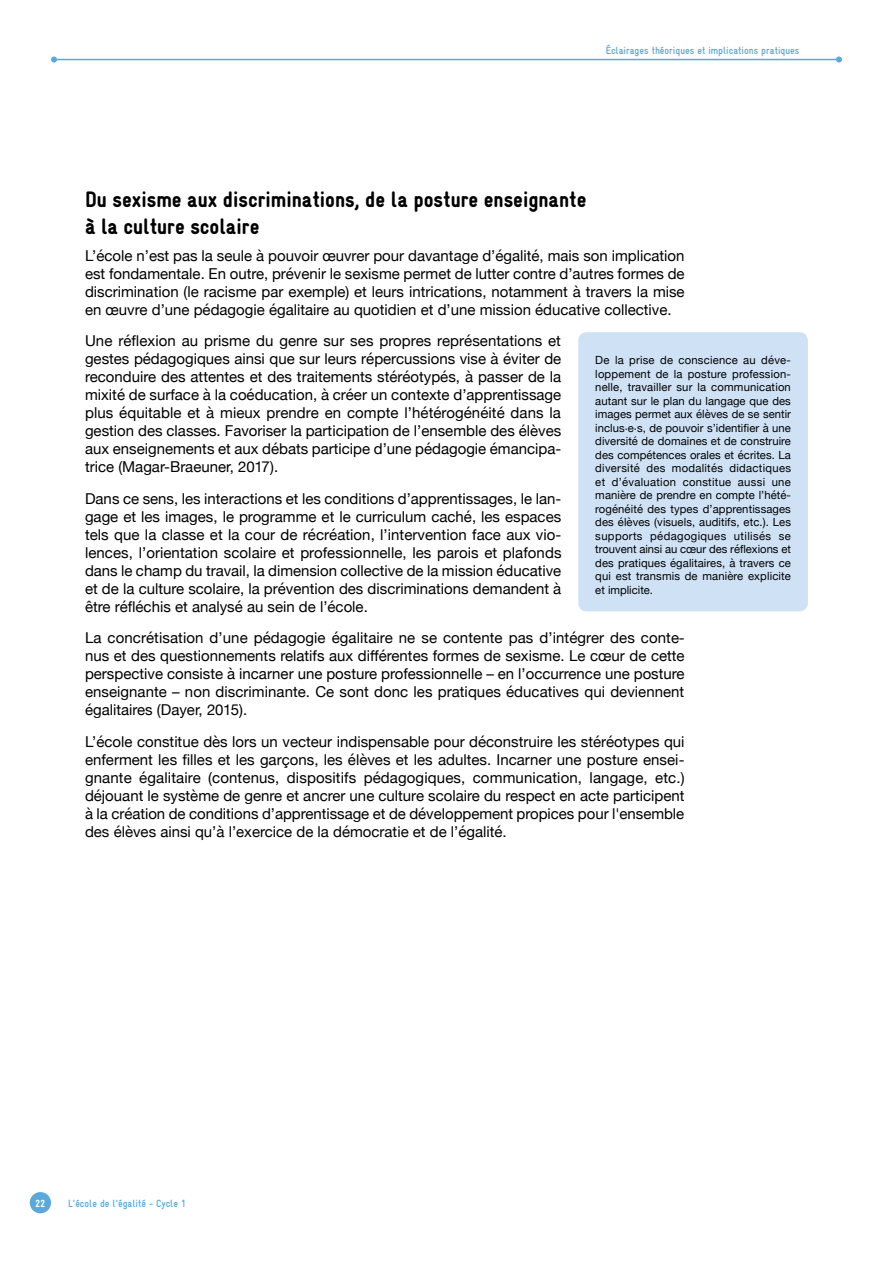
<style>
.page{position:relative;width:893px;height:1263px;background:#fff}
.page>*{position:absolute;margin:0;border:0;box-sizing:border-box;transform-origin:0 0}
.t1{font:900 condensed 22.5px/27px "Gravur";color:#000}
.t2{font:15px/18px "Helvetica Neue";color:#000;text-align:justify}
.t3{font:11.25px/13.5px "Helvetica Neue";letter-spacing:.01em;color:#000;text-align:justify}
.t4{font:700 condensed 10.5px "Gravur";color:#5ba9dc}
.t5{font:900 condensed 10.5px "Gravur";color:#fff}
.s1{font-style:italic}
</style>
<div class="page">
<hr style="left:54px;top:59px;width:785px;height:1px;background:#5ba9dc">
<svg style="left:51px;top:57px;width:6px;height:6px"></svg>
<svg style="left:836px;top:57px;width:6px;height:6px"></svg>
<div style="left:30px;top:1192px;width:21px;height:21px;background:#5ba9dc;border-radius:50%"></div>
<div style="left:578px;top:332px;width:230px;height:279px;background:#cfe2f5;border-radius:9px"></div>
<p class="t4" style="left:606px;top:45px;width:195px">Éclairages théoriques et implications pratiques</p>
<h1 class="t1" style="left:85px;top:185px;width:503px">Du sexisme aux discriminations, de la posture enseignante à la culture scolaire</h1>
<p class="t2" style="left:85px;top:247px;width:601px">L’école n’est pas la seule à pouvoir œuvrer pour davantage d’égalité, mais son implication est fondamentale. En outre, prévenir le sexisme permet de lutter contre d’autres formes de discrimination (le racisme par exemple) et leurs intrications, notamment à travers la mise en œuvre d’une pédagogie égalitaire au quotidien et d’une mission éducative collective.</p>
<p class="t2" style="left:85px;top:333px;width:478px">Une réflexion au prisme du genre sur ses propres représentations et gestes pédagogiques ainsi que sur leurs répercussions vise à éviter de reconduire des attentes et des traitements stéréotypés, à passer de la mixité de surface à la coéducation, à créer un contexte d’apprentissage plus équitable et à mieux prendre en compte l’hétérogénéité dans la gestion des classes. Favoriser la participation de l’ensemble des élèves aux enseignements et aux débats participe d’une pédagogie émancipa&shy;trice (Magar-Braeuner, 2017).</p>
<p class="t2" style="left:85px;top:490px;width:478px">Dans ce sens, les interactions et les conditions d’apprentissages, le lan&shy;gage et les images, le programme et le curriculum caché, les espaces tels que la classe et la cour de récréation, l’intervention face aux vio&shy;lences, l’orientation scolaire et professionnelle, les parois et plafonds dans le champ du travail, la dimension collective de la mission éducative et de la culture scolaire, la prévention des discriminations demandent à être réfléchis et analysé au sein de l’école.</p>
<p class="t2" style="left:85px;top:630px;width:601px">La concrétisation d’une pédagogie égalitaire ne se contente pas d’intégrer des conte&shy;nus et des questionnements relatifs aux différentes formes de sexisme. Le cœur de cette perspective consiste à incarner une posture professionnelle – en l’occurrence une posture enseignante – non discriminante. Ce sont donc les pratiques éducatives qui deviennent égalitaires (Dayer, 2015).</p>
<p class="t2" style="left:85px;top:733px;width:601px">L’école constitue dès lors un vecteur indispensable pour déconstruire les stéréotypes qui enferment les filles et les garçons, les élèves et les adultes. Incarner une posture ensei&shy;gnante égalitaire (contenus, dispositifs pédagogiques, communication, langage, etc.) déjouant le système de genre et ancrer une culture scolaire du respect en acte participent à la création de conditions d’apprentissage et de développement propices pour l'ensemble des élèves ainsi qu’à l’exercice de la démocratie et de l’égalité.</p>
<p class="t3" style="left:595px;top:354px;width:197px">De la prise de conscience au déve&shy;loppement de la posture profession&shy;nelle, travailler sur la communication autant sur le plan du langage que des images permet aux élèves de se sentir inclus<span class="s1">·</span>e<span class="s1">·</span>s, de pouvoir s’identifier à une diversité de domaines et de construire des compétences orales et écrites. La diversité des modalités didactiques et d’évaluation constitue aussi une manière de prendre en compte l’hété&shy;rogénéité des types d’apprentissages des élèves (visuels, auditifs, etc.). Les supports pédagogiques utilisés se trouvent ainsi au cœur des réflexions et des pratiques égalitaires, à travers ce qui est transmis de manière explicite et implicite.</p>
<p class="t5" style="left:35px;top:1197px;width:11px">22</p>
<p class="t4" style="left:68px;top:1197px;width:119px">L'école de l'égalité - Cycle 1</p>
</div>
